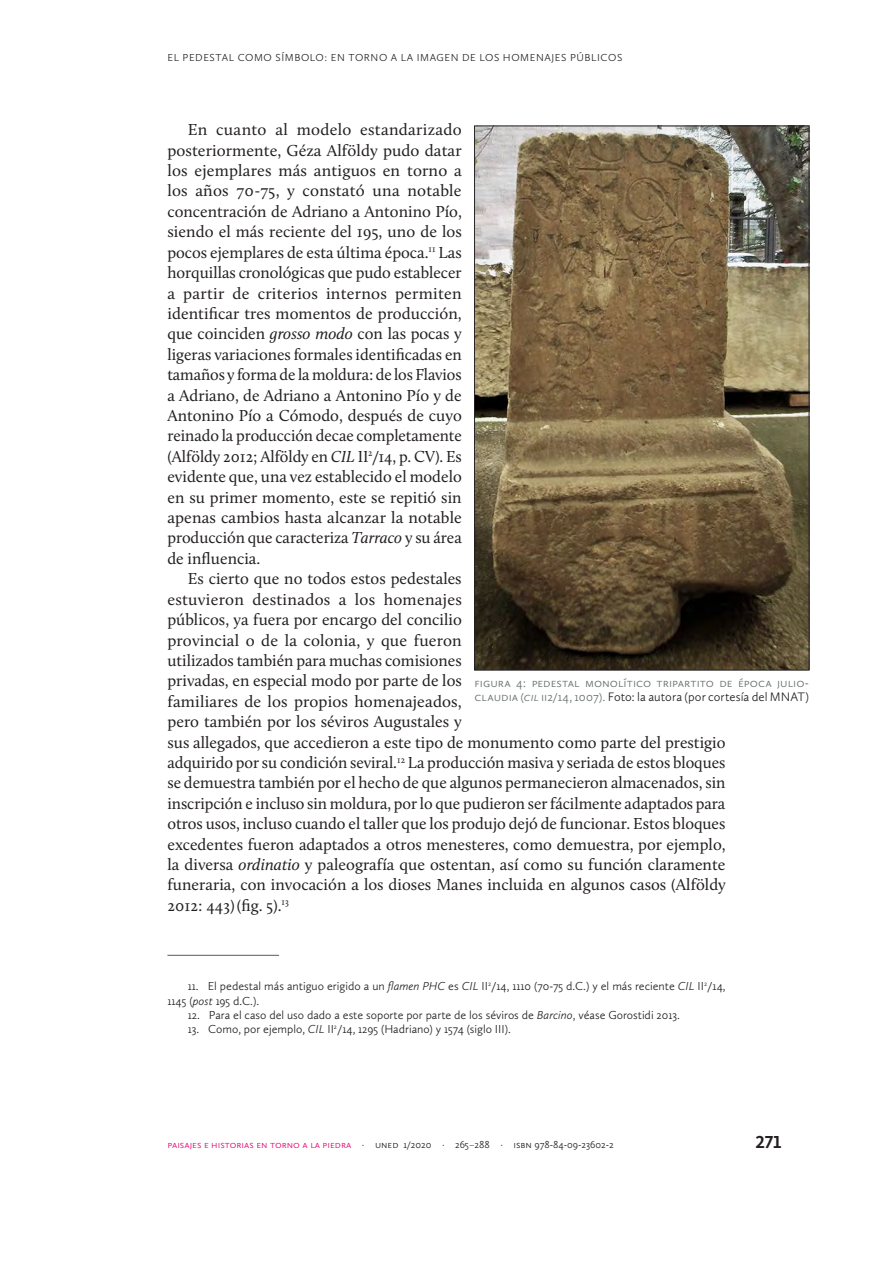
<style>
.page{position:relative;width:893px;height:1263px;background:#fff}
.page>*{position:absolute;margin:0;border:0;box-sizing:border-box;transform-origin:0 0}
.t1{font:700 18px "Calluna Sans";color:#231f20}
.Cuerpo{font:16.5px/20.4px "Calluna";color:#231f20;text-align:justify}
.Imagen_Pie{font:300 12.75px/14.2px "Calluna Sans";color:#67706e}
.Notas_Pie{font:300 12px/14.4px "Calluna Sans";color:#231f20}
.t2{font:300 10.5px "Calluna Sans";color:#231f20}
.t3{font:300 10.5px "Calluna Sans";letter-spacing:.055em;color:#231f20}
.t4{font:300 10.5px "Calluna Sans";letter-spacing:.125em;color:#231f20}
.s1{font-style:italic}
.s2{color:#231f20}
.s3{color:#e60275}
.s4{font-weight:400;color:#67706e}
</style>
<div class="page">
<hr style="left:167px;top:955px;width:112px;height:1px;background:#67706e">
<img style="left:476px;top:128px;width:331px;height:540px">
<p class="t2" style="left:167px;top:52px;width:23px">El pede</p>
<p class="t3" style="left:210px;top:52px;width:228px">stal como símbolo: e n torno a la i mage</p>
<p class="t4" style="left:451px;top:52px;width:154px">n de los homenajes público</p>
<p class="t2" style="left:617px;top:52px;width:7px">s</p>
<p class="Cuerpo" style="left:167px;top:119px;width:296px;text-indent:20px">En cuanto al modelo estandarizado posteriormente, Géza Alföldy pudo datar los ejemplares más antiguos en torno a los años 70-75, y constató una notable concentración de Adriano a Antonino Pío, siendo el más reciente del 195, uno de los pocos ejemplares de esta última época.<sup>11</sup> Las horquillas cronológicas que pudo establecer a partir de criterios internos permiten identificar tres momentos de producción, que coinciden <span class="s1">grosso modo</span> con las pocas y ligeras variaciones formales identificadas en tamaños y forma de la moldura: de los Flavios a Adriano, de Adriano a Antonino Pío y de Antonino Pío a Cómodo, después de cuyo reinado la producción decae completamente (Alföldy 2012; Alföldy en <span class="s1">CIL</span> II<sup>2</sup>/14, p. CV). Es evidente que, una vez establecido el modelo en su primer momento, este se repitió sin apenas cambios hasta alcanzar la notable producción que caracteriza <span class="s1">Tarraco</span> y su área de influencia.</p>
<p class="Cuerpo" style="left:167px;top:568px;width:560px;text-align:left;text-indent:20px">Es cierto que no todos estos pedestales<br>estuvieron destinados a los homenajes<br>públicos, ya fuera por encargo del concilio<br>provincial o de la colonia, y que fueron<br>utilizados también para muchas comisiones<br>privadas, en especial modo por parte de los<br>familiares de los propios homenajeados,<br>pero también por los séviros Augustales y<br>sus allegados, que accedieron a este tipo de monumento como parte del prestigio adquirido por su condición seviral.<sup>12</sup> La producción masiva y seriada de estos bloques se demuestra también por el hecho de que algunos permanecieron almacenados, sin inscripción e incluso sin moldura, por lo que pudieron ser fácilmente adaptados para otros usos, incluso cuando el taller que los produjo dejó de funcionar. Estos bloques excedentes fueron adaptados a otros menesteres, como demuestra, por ejemplo, la diversa <span class="s1">ordinatio</span> y paleografía que ostentan, así como su función claramente funeraria, con invocación a los dioses Manes incluida en algunos casos (Alföldy 2012: 443)(fig. 5).<sup>13</sup></p>
<p class="Imagen_Pie" style="left:475px;top:676px;width:336px">Figura 4: pedestal monolítico tripartito de época julio&shy;claudia (<span class="s1">CIL</span> II 2/14, 1007). <span class="s2">Foto: la autora (por cortesía del MNAT)</span></p>
<p class="Notas_Pie" style="left:167px;top:979px;width:560px;text-indent:20px">11. El pedestal más antiguo erigido a un <span class="s1">flamen PHC</span> es <span class="s1">CIL</span> II<sup>2</sup>/14, 1110 (70-75 d.C.) y el más reciente <span class="s1">CIL</span> II<sup>2</sup>/14,<br>1145 (<span class="s1">post</span> 195 d.C.).</p>
<p class="Notas_Pie" style="left:188px;top:1007px;width:494px">12. Para el caso del uso dado a este soporte por parte de los séviros de <span class="s1">Barcino</span>, véase Gorostidi 2013.</p>
<p class="Notas_Pie" style="left:188px;top:1022px;width:325px">13. Como, por ejemplo, <span class="s1">CIL</span> II<sup>2</sup>/14, 1295 (Hadriano) y 1574 (siglo III).</p>
<p class="t2" style="left:167px;top:1138px;width:448px"><span class="s3">Paisajes e historias en torno a la piedra</span> · uned 1/2020 · 265<span class="s4">–</span>288 · isBn 978-84-09-23602-2</p>
<p class="t1" style="left:755px;top:1131px;width:28px">271</p>
</div>
